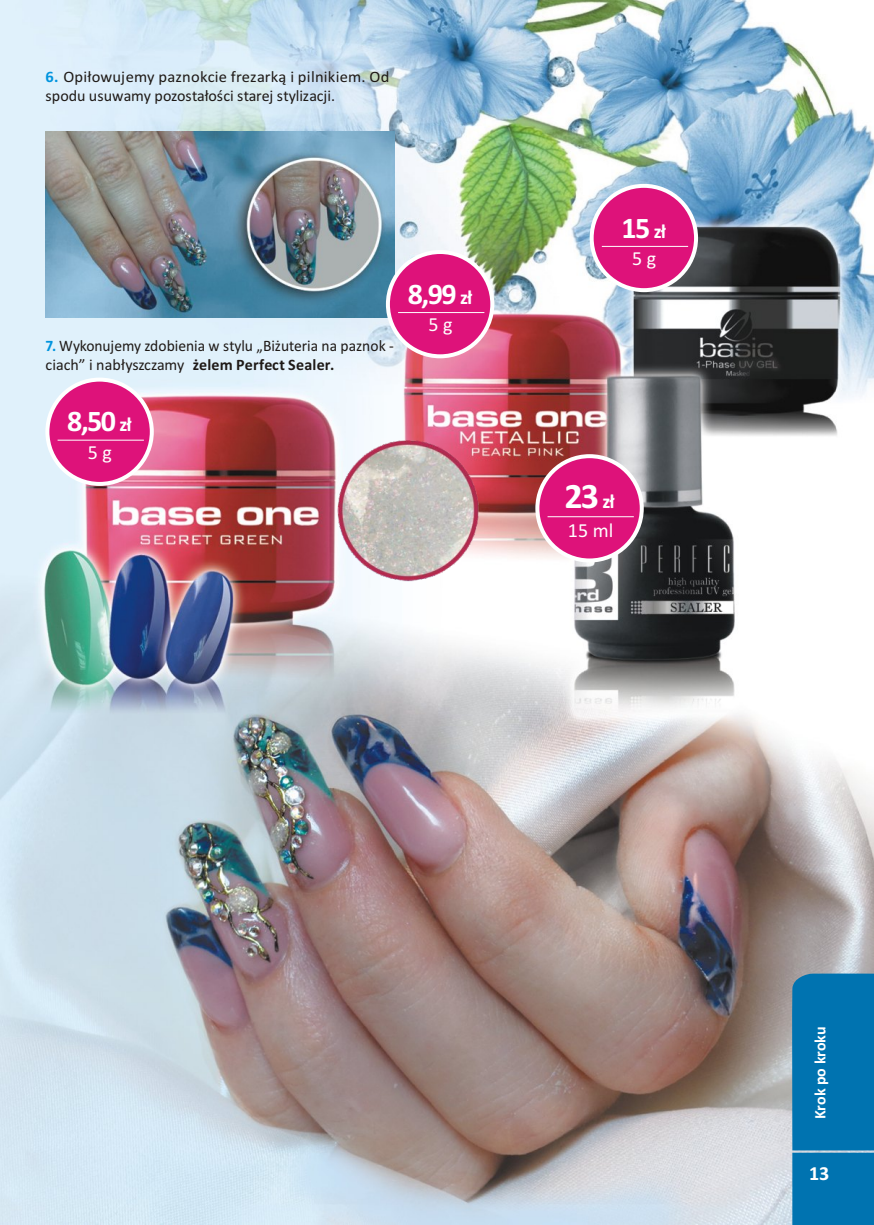
<style>
.page{position:relative;width:874px;height:1225px;background:#fff}
.page>*{position:absolute;margin:0;border:0;box-sizing:border-box;transform-origin:0 0}
.t1{font:700 36px "Calibri";color:#fff}
.t2{font:700 30px "Calibri";color:#fff}
.t3{font:20px "Calibri";letter-spacing:.225em;color:#fff}
.t4{font:700 20px "Calibri";color:#fff}
.t5{font:16px/19.2px "Calibri";color:#1f1a17}
.t6{font:700 16px "Calibri";letter-spacing:-.005em;color:#fff}
.s1{font-weight:700;color:#0094de}
.s2{font-weight:700}
.s3{font-size:20px}
</style>
<div class="page">
<img style="left:0;top:0;width:873px;height:1224px">
<img style="left:45px;top:132px;width:349px;height:185px">
<div style="left:388px;top:252px;width:104px;height:104px;background:#de127a;border-radius:50%"></div>
<div style="left:386px;top:250px;width:108px;height:108px;border:4px solid #fff;border-radius:50%"></div>
<hr style="left:398px;top:312px;width:86px;height:1px;background:#fff">
<div style="left:591px;top:186px;width:104px;height:104px;background:#de127a;border-radius:50%"></div>
<div style="left:589px;top:184px;width:108px;height:108px;border:4px solid #fff;border-radius:50%"></div>
<hr style="left:601px;top:246px;width:86px;height:1px;background:#fff">
<div style="left:47px;top:379px;width:105px;height:105px;background:#de127a;border-radius:50%"></div>
<div style="left:45px;top:377px;width:109px;height:109px;border:4px solid #fff;border-radius:50%"></div>
<hr style="left:58px;top:440px;width:86px;height:1px;background:#fff">
<div style="left:537px;top:456px;width:104px;height:104px;background:#de127a;border-radius:50%"></div>
<div style="left:535px;top:454px;width:108px;height:108px;border:4px solid #fff;border-radius:50%"></div>
<hr style="left:547px;top:516px;width:86px;height:1px;background:#fff">
<img style="left:324px;top:431px;width:163px;height:156px">
<img style="left:323px;top:570px;width:163px;height:155px">
<div style="left:791px;top:972px;width:82px;height:179px;background:#0073b0"></div>
<div style="left:793px;top:1153px;width:79px;height:71px;background:#0073b0"></div>
<div style="left:792px;top:1152px;width:81px;height:73px;border:2px solid #0073b0"></div>
<p class="t5" style="left:45px;top:68px;width:345px"><span class="s1">6.</span> Opi³owujemy paznokcie frezark¹ i pilnikiem. Od spodu usuwamy pozosta³oœci starej stylizacji.</p>
<p class="t5" style="left:45px;top:337px;width:350px"><span class="s1">7.</span> Wykonujemy zdobienia w stylu „Bi¿uteria na paznok - ciach” i nab³yszczamy <span class="s2">¿elem Perfect Sealer.</span></p>
<h2 class="t2" style="left:407px;top:281px;width:66px">8,99 <span class="s3">z³</span></h2>
<p class="t3" style="left:428px;top:316px;width:26px">5g</p>
<h2 class="t2" style="left:67px;top:409px;width:66px">8,50 <span class="s3">z³</span></h2>
<p class="t3" style="left:88px;top:443px;width:26px">5g</p>
<h2 class="t2" style="left:621px;top:215px;width:46px">15 <span class="s3">z³</span></h2>
<p class="t3" style="left:631px;top:250px;width:26px">5g</p>
<h1 class="t1" style="left:564px;top:481px;width:52px">23 <span class="s3">z³</span></h1>
<p class="t3" style="left:567px;top:521px;width:47px">15 ml</p>
<p class="t6" style="left:813px;top:1119px;width:94px;rotate:-90deg">Krok po kroku</p>
<p class="t4" style="left:808px;top:1165px;width:22px">13</p>
</div>
